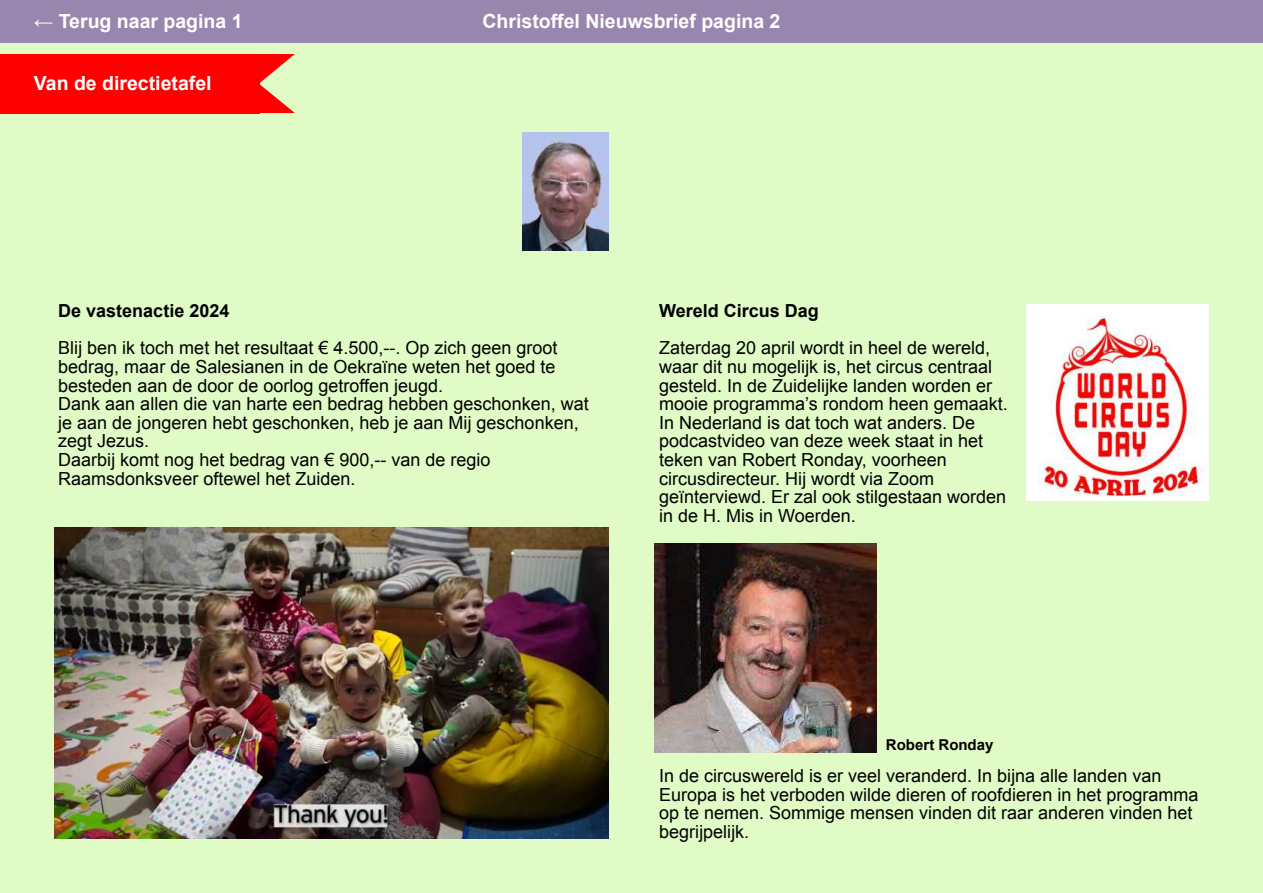
<style>
.page{position:relative;width:1263px;height:893px;background:#e1fbc7}
.page>*{position:absolute;margin:0;border:0;box-sizing:border-box;transform-origin:0 0}
.t1{font:700 19.5px "Arial";color:#fff}
.t2{font:18px/18.6px "Arial";color:#000}
.t3{font:700 18px "Arial";color:#000}
.t4{font:700 15px "Arial";color:#000}
</style>
<div class="page">
<div style="left:0;top:0;width:1263px;height:43px;background:#9886af"></div>
<div style="left:0;top:54px;width:259px;height:59px;background:#f00"></div>
<svg style="left:259px;top:54px;width:36px;height:59px"></svg>
<img style="left:522px;top:132px;width:86px;height:118px">
<img style="left:54px;top:527px;width:554px;height:312px">
<img style="left:655px;top:544px;width:222px;height:209px">
<img style="left:1026px;top:304px;width:183px;height:196px">
<p class="t1" style="left:34px;top:8px;width:210px">← Terug naar pagina 1</p>
<p class="t1" style="left:482px;top:8px;width:299px">Christoffel Nieuwsbrief pagina 2</p>
<p class="t1" style="left:34px;top:71px;width:179px">Van de directietafel</p>
<p class="t3" style="left:58px;top:299px;width:173px">De vastenactie 2024</p>
<p class="t2" style="left:58px;top:339px;width:532px">Blĳ ben ik toch met het resultaat € 4.500,--. Op zich geen groot bedrag, maar de Salesianen in de Oekraïne weten het goed te besteden aan de door de oorlog getroffen jeugd.<br>Dank aan allen die van harte een bedrag hebben geschonken, wat je aan de jongeren hebt geschonken, heb je aan Mĳ geschonken, zegt Jezus.<br>Daarbĳ komt nog het bedrag van € 900,-- van de regio Raamsdonksveer oftewel het Zuiden.</p>
<p class="t3" style="left:659px;top:299px;width:161px">Wereld Circus Dag</p>
<p class="t2" style="left:659px;top:339px;width:350px">Zaterdag 20 april wordt in heel de wereld, waar dit nu mogelĳk is, het circus centraal gesteld. In de Zuidelĳke landen worden er mooie programma’s rondom heen gemaakt.<br>In Nederland is dat toch wat anders. De podcastvideo van deze week staat in het teken van Robert Ronday, voorheen circusdirecteur. Hĳ wordt via Zoom geïnterviewd. Er zal ook stilgestaan worden in de H. Mis in Woerden.</p>
<p class="t4" style="left:886px;top:734px;width:109px">Robert Ronday</p>
<p class="t2" style="left:659px;top:767px;width:541px">In de circuswereld is er veel veranderd. In bĳna alle landen van Europa is het verboden wilde dieren of roofdieren in het programma op te nemen. Sommige mensen vinden dit raar anderen vinden het begrĳpelĳk.</p>
</div>
